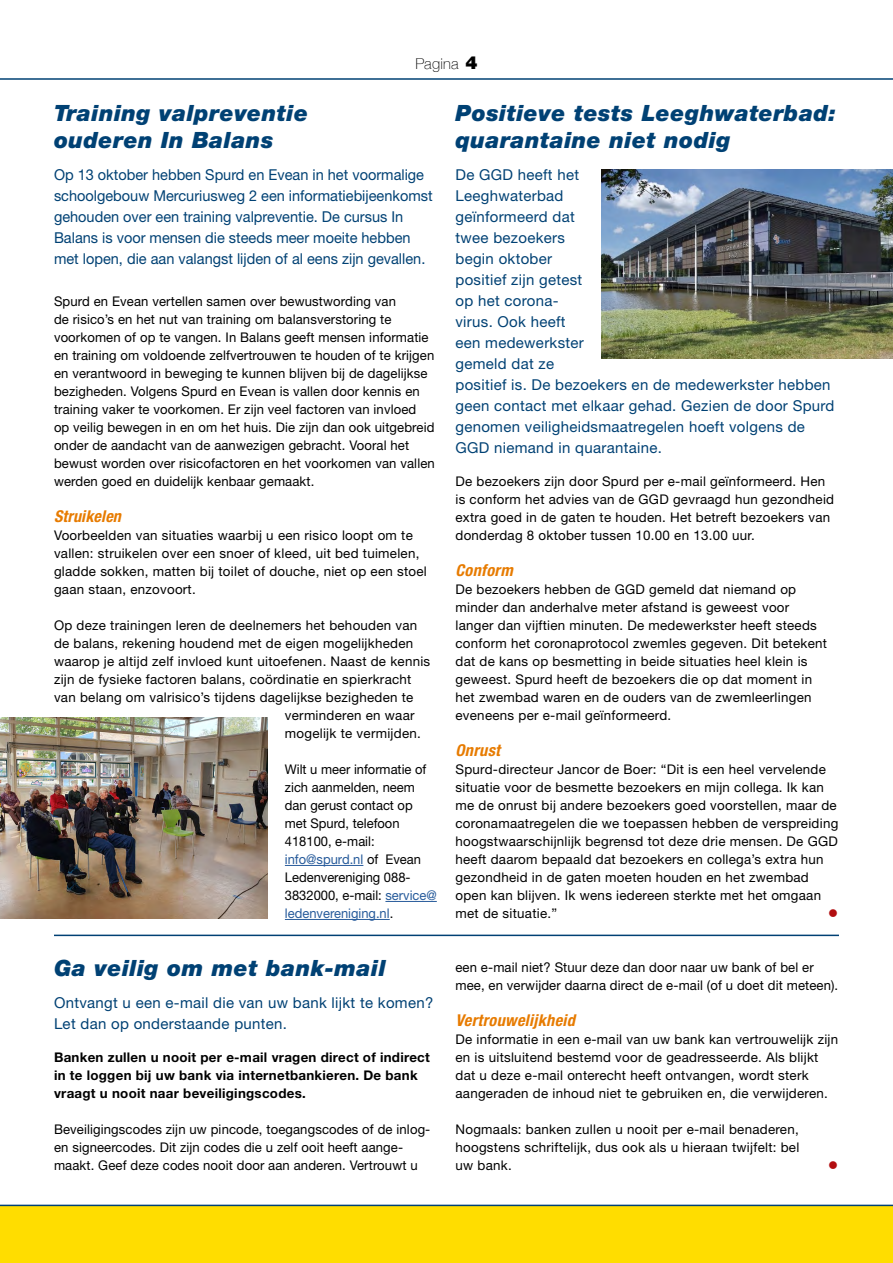
<style>
.page{position:relative;width:893px;height:1263px;background:#fff}
.page>*{position:absolute;margin:0;border:0;box-sizing:border-box;transform-origin:0 0}
.H1__Kop{font:italic 900 22.5px/27px "Helvetica Neue";letter-spacing:.02em;color:#004174}
.H2__Subkop{font:italic 700 condensed 16.35px "Helvetica Neue";letter-spacing:.02em;color:#e77b00}
.H__Introtekst{font:15px/21px "Helvetica Neue";letter-spacing:.02em;color:#004174}
.H__Introtekst-2{font:15px/21px "Helvetica Neue";color:#004174}
.t1{font:100 15px "Helvetica Neue";letter-spacing:.02em;color:#000}
.P__Tekst_plat{font:13.35px/18px "Helvetica Neue";letter-spacing:.02em;color:#000}
.P__Tekst_plat-2{font:13.35px/18px "Helvetica Neue";color:#000}
.P__Tekst_plat-3{font:700 13.35px/18px "Helvetica Neue";letter-spacing:.02em;color:#000}
.P__Tekst_plat-4{font:13.35px "Wingdings";color:#b20e10}
.s1{font-weight:900;font-size:18px}
.s2{color:#275b9b}
</style>
<div class="page">
<div style="left:0;top:1206px;width:893px;height:57px;background:#fd0"></div>
<hr style="left:0;top:1205px;width:893px;height:1px;background:#004174">
<hr style="left:0;top:78px;width:893px;height:2px;background:#004174">
<hr style="left:285px;top:865px;width:78px;height:1px;background:#275b9b">
<hr style="left:385px;top:901px;width:52px;height:1px;background:#275b9b">
<hr style="left:285px;top:919px;width:105px;height:1px;background:#275b9b">
<hr style="left:54px;top:935px;width:785px;height:1px;background:#004174">
<img style="left:0;top:717px;width:268px;height:201px">
<img style="left:602px;top:170px;width:291px;height:189px">
<p class="t1" style="left:415px;top:52px;width:63px">Pagina <span class="s1">4</span></p>
<h1 class="H1__Kop" style="left:54px;top:99px;width:256px">Training valpreventie</h1>
<h1 class="H1__Kop" style="left:54px;top:126px;width:221px">ouderen In Balans</h1>
<p class="H__Introtekst-2" style="left:54px;top:164px;width:380px">Op 13 oktober hebben Spurd en Evean in het voormalige schoolgebouw Mercuriusweg 2 een informatiebijeenkomst gehouden over een training valpreventie. De cursus In Balans is voor mensen die steeds meer moeite hebben met lopen, die aan valangst lijden of al eens zijn gevallen.</p>
<p class="P__Tekst_plat" style="left:54px;top:292px;width:382px">Spurd en Evean vertellen samen over bewustwording van<br>de risico’s en het nut van training om balansverstoring te voorkomen of op te vangen. In Balans geeft mensen informatie en training om voldoende zelfvertrouwen te houden of te krijgen en verantwoord in beweging te kunnen blijven bij de dagelijkse bezigheden. Volgens Spurd en Evean is vallen door kennis en training vaker te voorkomen. Er zijn veel factoren van invloed op veilig bewegen in en om het huis. Die zijn dan ook uitgebreid onder de aandacht van de aanwezigen gebracht. Vooral het bewust worden over risicofactoren en het voorkomen van vallen werden goed en duidelijk kenbaar gemaakt.</p>
<h2 class="H2__Subkop" style="left:54px;top:506px;width:69px">Struikelen</h2>
<p class="P__Tekst_plat" style="left:54px;top:526px;width:374px">Voorbeelden van situaties waarbij u een risico loopt om te vallen: struikelen over een snoer of kleed, uit bed tuimelen, gladde sokken, matten bij toilet of douche, niet op een stoel gaan staan, enzovoort.</p>
<p class="P__Tekst_plat" style="left:54px;top:616px;width:365px">Op deze trainingen leren de deelnemers het behouden van</p>
<p class="P__Tekst_plat" style="left:54px;top:634px;width:361px">de balans, rekening houdend met de eigen mogelijkheden</p>
<p class="P__Tekst_plat" style="left:54px;top:652px;width:378px">waarop je altijd zelf invloed kunt uitoefenen. Naast de kennis</p>
<p class="P__Tekst_plat" style="left:54px;top:670px;width:359px">zijn de fysieke factoren balans, coördinatie en spierkracht</p>
<p class="P__Tekst_plat" style="left:54px;top:688px;width:361px">van belang om valrisico’s tijdens dagelijkse bezigheden te</p>
<p class="P__Tekst_plat" style="left:285px;top:706px;width:131px">verminderen en waar</p>
<p class="P__Tekst_plat" style="left:285px;top:724px;width:137px">mogelijk te vermijden.</p>
<p class="P__Tekst_plat-2" style="left:285px;top:760px;width:143px">Wilt u meer informatie of zich aanmelden, neem dan gerust contact op met Spurd, telefoon<br>418100, e-mail:</p>
<p class="P__Tekst_plat-2" style="left:285px;top:850px;width:153px"><span class="s2">info@spurd.nl</span> of Evean<br>Ledenvereniging 088-<br>3832000, e-mail: <span class="s2">service@ ledenvereniging.nl</span>.</p>
<h1 class="H1__Kop" style="left:54px;top:954px;width:333px">Ga veilig om met bank-mail</h1>
<p class="H__Introtekst" style="left:54px;top:992px;width:381px">Ontvangt u een e-mail die van uw bank lijkt te komen?<br>Let dan op onderstaande punten.</p>
<p class="P__Tekst_plat-3" style="left:54px;top:1048px;width:377px">Banken zullen u nooit per e-mail vragen direct of indirect in te loggen bij uw bank via internetbankieren. De bank vraagt u nooit naar beveiligingscodes.</p>
<p class="P__Tekst_plat" style="left:54px;top:1120px;width:378px">Beveiligingscodes zijn uw pincode, toegangscodes of de inlog&shy;en signeercodes. Dit zijn codes die u zelf ooit heeft aange&shy;maakt. Geef deze codes nooit door aan anderen. Vertrouwt u</p>
<h1 class="H1__Kop" style="left:455px;top:99px;width:382px">Positieve tests Leeghwaterbad: quarantaine niet nodig</h1>
<p class="H__Introtekst" style="left:455px;top:164px;width:380px">De GGD heeft het<br>Leeghwaterbad<br>geïnformeerd dat<br>twee bezoekers<br>begin oktober<br>positief zijn getest<br>op het corona-<br>virus. Ook heeft<br>een medewerkster<br>gemeld dat ze<br>positief is. De bezoekers en de medewerkster hebben geen contact met elkaar gehad. Gezien de door Spurd genomen veiligheidsmaatregelen hoeft volgens de<br>GGD niemand in quarantaine.</p>
<p class="P__Tekst_plat" style="left:455px;top:472px;width:380px">De bezoekers zijn door Spurd per e-mail geïnformeerd. Hen is conform het advies van de GGD gevraagd hun gezondheid extra goed in de gaten te houden. Het betreft bezoekers van donderdag 8 oktober tussen 10.00 en 13.00 uur.</p>
<h2 class="H2__Subkop" style="left:455px;top:560px;width:59px">Conform</h2>
<p class="P__Tekst_plat" style="left:455px;top:580px;width:373px">De bezoekers hebben de GGD gemeld dat niemand op minder dan anderhalve meter afstand is geweest voor langer dan vijftien minuten. De medewerkster heeft steeds conform het coronaprotocol zwemles gegeven. Dit betekent dat de kans op besmetting in beide situaties heel klein is geweest. Spurd heeft de bezoekers die op dat moment in het zwembad waren en de ouders van de zwemleerlingen eveneens per e-mail geïnformeerd.</p>
<h2 class="H2__Subkop" style="left:455px;top:740px;width:46px">Onrust</h2>
<p class="P__Tekst_plat" style="left:455px;top:760px;width:384px">Spurd-directeur Jancor de Boer: “Dit is een heel vervelende situatie voor de besmette bezoekers en mijn collega. Ik kan me de onrust bij andere bezoekers goed voorstellen, maar de coronamaatregelen die we toepassen hebben de verspreiding hoogstwaarschijnlijk begrensd tot deze drie mensen. De GGD heeft daarom bepaald dat bezoekers en collega’s extra hun gezondheid in de gaten moeten houden en het zwembad open kan blijven. Ik wens iedereen sterkte met het omgaan met de situatie.”</p>
<p class="P__Tekst_plat-4" style="left:828px;top:906px;width:11px">●</p>
<p class="P__Tekst_plat" style="left:455px;top:958px;width:384px">een e-mail niet? Stuur deze dan door naar uw bank of bel er mee, en verwijder daarna direct de e-mail (of u doet dit meteen).</p>
<h2 class="H2__Subkop" style="left:455px;top:1010px;width:121px">Vertrouwelijkheid</h2>
<p class="P__Tekst_plat" style="left:455px;top:1030px;width:384px">De informatie in een e-mail van uw bank kan vertrouwelijk zijn en is uitsluitend bestemd voor de geadresseerde. Als blijkt dat u deze e-mail onterecht heeft ontvangen, wordt sterk aangeraden de inhoud niet te gebruiken en, die verwijderen.</p>
<p class="P__Tekst_plat" style="left:455px;top:1120px;width:345px;text-align:justify">Nogmaals: banken zullen u nooit per e-mail benaderen, hoogstens schriftelijk, dus ook als u hieraan twijfelt: bel uw bank.</p>
<p class="P__Tekst_plat-4" style="left:828px;top:1158px;width:11px">●</p>
</div>
